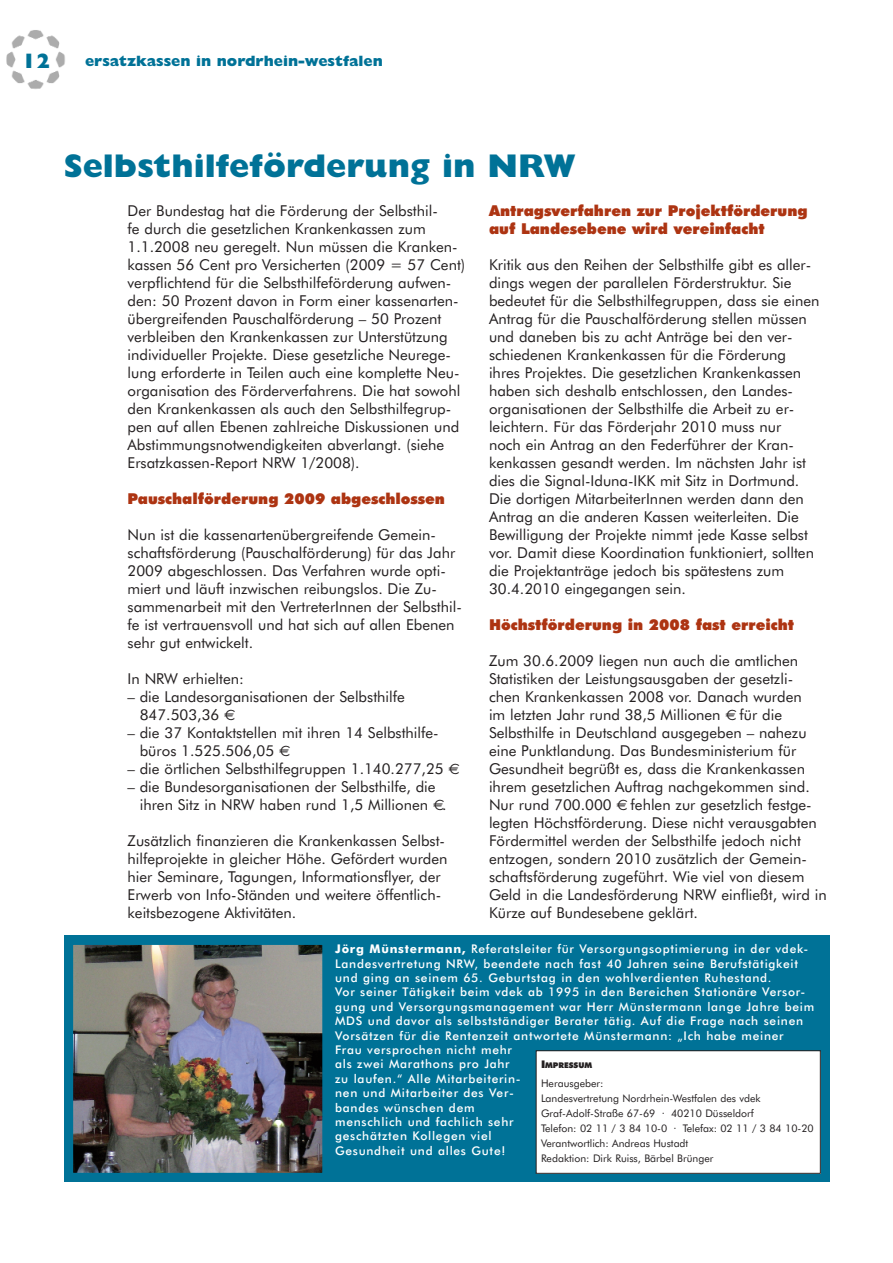
<style>
.page{position:relative;width:893px;height:1263px;background:#fff}
.page>*{position:absolute;margin:0;border:0;box-sizing:border-box;transform-origin:0 0}
.t1{font:800 33px "Gill Sans";color:#007297}
.t2{font:800 21px "Gill Sans";color:#007297}
.t3{font:15px/18px "Futura BT";color:#231f20}
.t4{font:900 15px/18px "Futura BT";color:#ad3412}
.t5{font:800 15px "Gill Sans";color:#007297}
.t6{font:500 12px/14.4px "Futura BT";letter-spacing:.06em;color:#fff}
.t7{font:10.5px/15px "Futura BT";color:#231f20}
.t8{font:900 7.8px "Futura BT";color:#231f20}
.s1{font-weight:700}
.s2{font-size:10.5px}
</style>
<div class="page">
<div style="left:64px;top:935px;width:765px;height:247px;background:#007297"></div>
<img style="left:74px;top:946px;width:247px;height:226px">
<div style="left:72px;top:944px;width:251px;height:230px;border:1px solid #007297"></div>
<img style="left:6px;top:30px;width:59px;height:59px">
<div style="left:536px;top:1051px;width:284px;height:122px;background:#fff"></div>
<div style="left:536px;top:1050px;width:285px;height:124px;border:1px solid #231f20"></div>
<h2 class="t2" style="left:22px;top:53px;width:30px">12</h2>
<p class="t5" style="left:85px;top:56px;width:299px">ersatzkassen in nordrhein-westfalen</p>
<h1 class="t1" style="left:64px;top:154px;width:514px">Selbsthilfeförderung in NRW</h1>
<p class="t4" style="left:489px;top:203px;width:320px">Antragsverfahren zur Projektförderung auf Landesebene wird vereinfacht</p>
<p class="t3" style="left:489px;top:257px;width:332px">Kritik aus den Reihen der Selbsthilfe gibt es aller&shy;dings wegen der parallelen Förderstruktur. Sie bedeutet für die Selbsthilfegruppen, dass sie einen Antrag für die Pauschalförderung stellen müssen und daneben bis zu acht Anträge bei den ver - schiedenen Krankenkassen für die Förderung ihres Projektes. Die gesetzlichen Krankenkassen haben sich deshalb entschlossen, den Landes - organisationen der Selbsthilfe die Arbeit zu er - leichtern. Für das Förderjahr 2010 muss nur<br>noch ein Antrag an den Federführer der Kran - kenkassen gesandt werden. Im nächsten Jahr ist dies die Signal-Iduna-IKK mit Sitz in Dortmund.<br>Die dortigen MitarbeiterInnen werden dann den Antrag an die anderen Kassen weiterleiten. Die Bewilligung der Projekte nimmt jede Kasse selbst vor. Damit diese Koordination funktioniert, sollten die Projektanträge jedoch bis spätestens zum 30.4.2010 eingegangen sein.</p>
<p class="t4" style="left:489px;top:617px;width:307px">Höchstförderung in 2008 fast erreicht</p>
<p class="t3" style="left:489px;top:653px;width:314px">Zum 30.6.2009 liegen nun auch die amtlichen Statistiken der Leistungsausgaben der gesetzli&shy;chen Krankenkassen 2008 vor. Danach wurden im letzten Jahr rund 38,5 Millionen</p>
<p class="t3" style="left:128px;top:203px;width:339px">Der Bundestag hat die Förderung der Selbsthil-<br>fe durch die gesetzlichen Krankenkassen zum 1.1.2008 neu geregelt. Nun müssen die Kranken&shy;kassen 56 Cent pro Versicherten (2009 = 57 Cent) verpflichtend für die Selbsthilfeförderung aufwen&shy;den: 50 Prozent davon in Form einer kassenarten&shy;übergreifenden Pauschalförderung – 50 Prozent verbleiben den Krankenkassen zur Unterstützung individueller Projekte. Diese gesetzliche Neurege&shy;lung erforderte in Teilen auch eine komplette Neu&shy;organisation des Förderverfahrens. Die hat sowohl den Krankenkassen als auch den Selbsthilfegrup&shy;pen auf allen Ebenen zahlreiche Diskussionen und Abstimmungsnotwendigkeiten abverlangt. (siehe Ersatzkassen-Report NRW 1/2008).</p>
<p class="t4" style="left:128px;top:491px;width:319px">Pauschalförderung 2009 abgeschlossen</p>
<p class="t3" style="left:128px;top:527px;width:336px">Nun ist die kassenartenübergreifende Gemein&shy;schaftsförderung (Pauschalförderung) für das Jahr 2009 abgeschlossen. Das Verfahren wurde opti&shy;miert und läuft inzwischen reibungslos. Die Zu - sammenarbeit mit den VertreterInnen der Selbsthil&shy;fe ist vertrauensvoll und hat sich auf allen Ebenen sehr gut entwickelt.</p>
<p class="t3" style="left:128px;top:671px;width:118px">In NRW erhielten:</p>
<p class="t3" style="left:140px;top:689px;width:267px;text-indent:-12px">– die Landesorganisationen der Selbsthilfe<br>847.503,36</p>
<p class="t3" style="left:140px;top:725px;width:300px;text-indent:-12px">– die 37 Kontaktstellen mit ihren 14 Selbsthilfe - büros 1.525.506,05</p>
<p class="t3" style="left:128px;top:761px;width:318px">– die örtlichen Selbsthilfegruppen 1.140.277,25</p>
<p class="t3" style="left:140px;top:779px;width:308px;text-indent:-12px">– die Bundesorganisationen der Selbsthilfe, die ihren Sitz in NRW haben rund 1,5 Millionen .</p>
<p class="t3" style="left:128px;top:833px;width:321px">Zusätzlich finanzieren die Krankenkassen Selbst - hilfe projekte in gleicher Höhe. Gefördert wurden hier Seminare, Tagungen, Informationsflyer, der Er werb von Info-Ständen und weitere öffentlich&shy;keitsbezogene Aktivitäten.</p>
<p class="t3" style="left:489px;top:707px;width:322px;text-indent:250px">für die Selbsthilfe in Deutschland ausgegeben – nahezu eine Punktlandung. Das Bundesministerium für Gesundheit be grüßt es, dass die Krankenkassen ihrem gesetzli chen Auftrag nachgekommen sind.<br>Nur rund 700.000</p>
<p class="t3" style="left:489px;top:797px;width:339px;text-indent:142px">fehlen zur gesetzlich festge&shy;legten Höchstförderung. Diese nicht verausgabten Fördermittel werden der Selbsthilfe jedoch nicht entzogen, sondern 2010 zusätzlich der Gemein&shy;schaftsförderung zugeführt. Wie viel von diesem Geld in die Landesförderung NRW einfließt, wird in Kürze auf Bundesebene geklärt.</p>
<p class="t6" style="left:335px;top:943px;width:480px"><span class="s1">Jörg Münstermann,</span> Referatsleiter für Versorgungsoptimierung in der vdek-Landesvertretung NRW, beendete nach fast 40 Jahren seine Berufstätigkeit und ging an seinem 65. Geburtstag in den wohlverdienten Ruhestand.<br>Vor seiner Tätigkeit beim vdek ab 1995 in den Bereichen Stationäre Versor&shy;gung und Versorgungsmanagement war Herr Münstermann lange Jahre beim MDS und davor als selbstständiger Berater tätig. Auf die Frage nach seinen Vorsätzen für die Rentenzeit antwortete Münstermann: „Ich habe meiner<br>Frau versprochen nicht mehr<br>als zwei Marathons pro Jahr<br>zu laufen.“ Alle Mitarbeiterin-<br>nen und Mitarbeiter des Ver-<br>bandes wünschen dem<br>menschlich und fachlich sehr<br>geschätzten Kollegen viel<br>Gesundheit und alles Gute!</p>
<p class="t8" style="left:541px;top:1062px;width:53px"><span class="s2">I</span>MPRESSUM</p>
<p class="t7" style="left:541px;top:1077px;width:274px">Herausgeber:<br>Landesvertretung Nordrhein-Westfalen des vdek Graf-Adolf-Straße 67-69 · 40210 Düsseldorf<br>Telefon: 02 11 / 3 84 10-0 · Telefax: 02 11 / 3 84 10-20<br>Verantwortlich: Andreas Hustadt<br>Redaktion: Dirk Ruiss, Bärbel Brünger</p>
</div>
